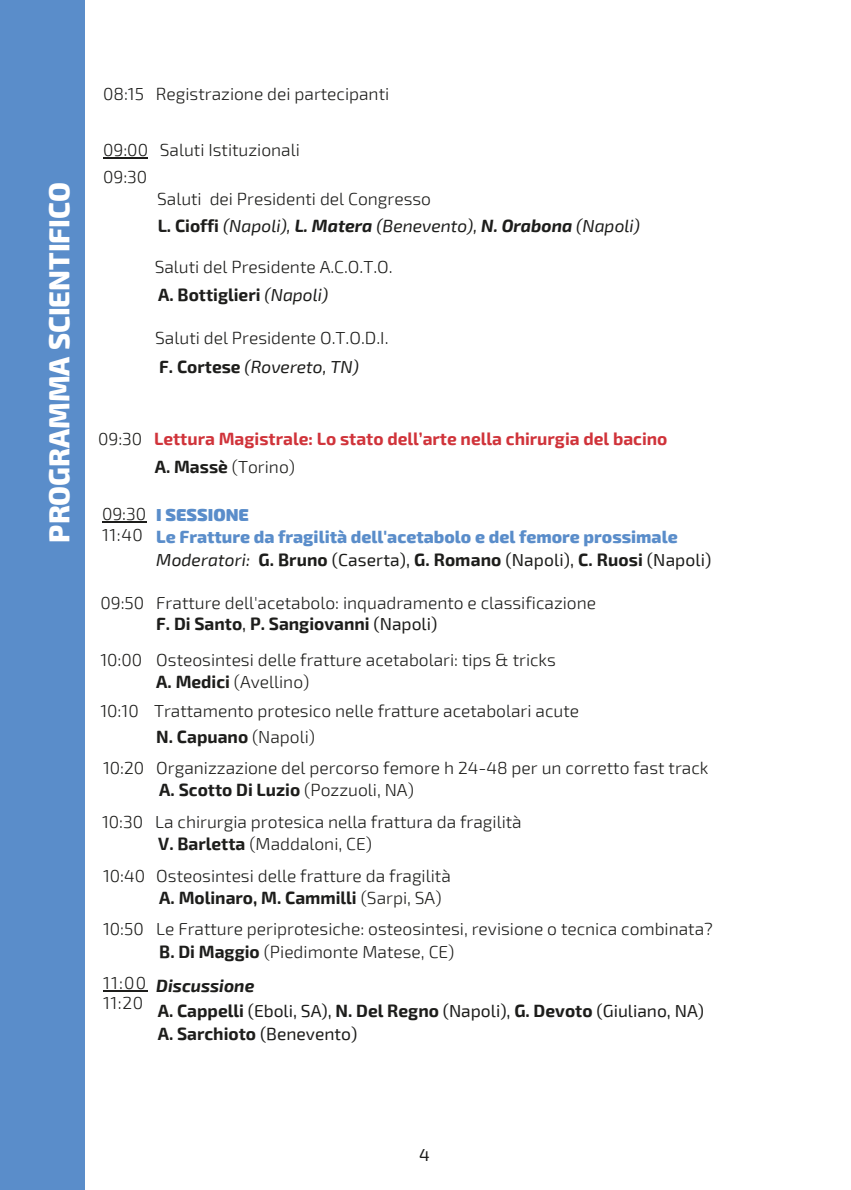
<style>
.page{position:relative;width:851px;height:1190px;background:#fff}
.page>*{position:absolute;margin:0;border:0;box-sizing:border-box;transform-origin:0 0}
.t1{font:800 28.6px "Exo 2";color:#fff}
.t2{font:300 17.4px "Exo 2";color:#1d1d1b}
.t3{font:700 17.4px "Exo 2";color:#1d1d1b}
.t4{font:17.4px "Exo 2";color:#1d1d1b}
.t5{font:italic 17.4px "Exo 2";color:#1d1d1b}
.t6{font:700 17.4px "Exo 2";color:#d0333a}
.t7{font:800 17.4px "Exo 2";color:#5a8dca}
.t8{font:italic 700 17.4px "Exo 2";color:#1d1d1b}
.t9{font:900 17.4px "Exo 2";color:#5a8dca}
.s1{font-weight:700;font-style:normal}
.s2{font-weight:700}
.s3{font-weight:400;font-style:italic}
.s4{font-weight:300;color:#1d1d1b}
.s5{font-style:italic}
.s6{font-weight:400}
.s7{font-weight:300}
</style>
<div class="page">
<hr style="left:103px;top:157px;width:45px;height:1px;background:#1d1d1b">
<div style="left:0;top:0;width:85px;height:1189px;background:#5a8dca"></div>
<hr style="left:102px;top:522px;width:44px;height:1px;background:#1d1d1b">
<hr style="left:103px;top:990px;width:44px;height:1px;background:#1d1d1b">
<p class="t1" style="left:40px;top:542px;width:362px;rotate:-90deg">PROGRAMMA SCIENTIFICO</p>
<h1 class="t2" style="left:103px;top:83px;width:288px">08:15 Registrazione dei partecipanti</h1>
<p class="t2" style="left:103px;top:138px;width:198px">09:00 Saluti Istituzionali</p>
<p class="t2" style="left:103px;top:166px;width:46px">09:30</p>
<p class="t2" style="left:157px;top:187px;width:275px">Saluti dei Presidenti del Congresso</p>
<p class="t5" style="left:158px;top:215px;width:484px"><span class="s1">L. Cioffi</span> (Napoli), <span class="s2">L. Matera</span> (Benevento), <span class="s2">N. Orabona</span> (Napoli)</p>
<p class="t2" style="left:155px;top:255px;width:239px">Saluti del Presidente A.C.O.T.O.</p>
<p class="t3" style="left:158px;top:283px;width:172px">A. Bottiglieri <span class="s3">(Napoli)</span></p>
<h2 class="t2" style="left:155px;top:327px;width:235px">Saluti del Presidente O.T.O.D.I.</h2>
<p class="t5" style="left:159px;top:355px;width:201px"><span class="s1">F. Cortese</span> (Rovereto, TN)</p>
<p class="t6" style="left:98px;top:427px;width:571px"><span class="s4">09:30</span> Lettura Magistrale: Lo stato dell’arte nella chirurgia del bacino</p>
<p class="t2" style="left:155px;top:455px;width:142px"><span class="s2">A. Massè</span> (Torino)</p>
<p class="t2" style="left:102px;top:503px;width:46px">09:30</p>
<p class="t2" style="left:102px;top:523px;width:42px">11:40</p>
<p class="t2" style="left:100px;top:591px;width:45px">09:50</p>
<p class="t9" style="left:156px;top:503px;width:94px">I SESSIONE</p>
<p class="t7" style="left:156px;top:525px;width:523px">Le Fratture da fragilità dell'acetabolo e del femore prossimale</p>
<p class="t4" style="left:156px;top:548px;width:556px"><span class="s5">Moderatori:</span> <span class="s2">G. Bruno</span> (Caserta), <span class="s2">G. Romano</span> (Napoli), <span class="s2">C. Ruosi</span> (Napoli)</p>
<p class="t2" style="left:156px;top:592px;width:441px">Fratture dell'acetabolo: inquadramento e classificazione</p>
<p class="t3" style="left:156px;top:612px;width:282px">F. Di Santo<span class="s6">,</span> P. Sangiovanni <span class="s6">(Napoli)</span></p>
<p class="t2" style="left:100px;top:648px;width:43px">10:00</p>
<p class="t2" style="left:156px;top:648px;width:401px">Osteosintesi delle fratture acetabolari: tips &amp; tricks</p>
<p class="t2" style="left:156px;top:670px;width:155px"><span class="s2">A. Medici</span> (Avellino)</p>
<p class="t2" style="left:100px;top:699px;width:40px">10:10</p>
<p class="t2" style="left:154px;top:699px;width:426px">Trattamento protesico nelle fratture acetabolari acute</p>
<p class="t3" style="left:156px;top:725px;width:160px">N. Capuano <span class="s7">(Napoli)</span></p>
<p class="t2" style="left:103px;top:756px;width:43px">10:20</p>
<p class="t2" style="left:156px;top:756px;width:553px">Organizzazione del percorso femore h 24-48 per un corretto fast track</p>
<p class="t3" style="left:159px;top:778px;width:256px">A. Scotto Di Luzio <span class="s7">(Pozzuoli, NA)</span></p>
<p class="t2" style="left:102px;top:810px;width:43px">10:30</p>
<p class="t2" style="left:155px;top:810px;width:368px">La chirurgia protesica nella frattura da fragilità</p>
<p class="t2" style="left:158px;top:832px;width:215px"><span class="s2">V. Barletta</span> (Maddaloni, CE)</p>
<p class="t2" style="left:103px;top:864px;width:44px">10:40</p>
<p class="t2" style="left:156px;top:864px;width:296px">Osteosintesi delle fratture da fragilità</p>
<p class="t3" style="left:159px;top:886px;width:284px">A. Molinaro, M. Cammilli <span class="s7">(Sarpi, SA)</span></p>
<p class="t2" style="left:103px;top:918px;width:42px">10:50</p>
<p class="t2" style="left:156px;top:918px;width:558px">Le Fratture periprotesiche: osteosintesi, revisione o tecnica combinata?</p>
<p class="t2" style="left:159px;top:940px;width:297px"><span class="s2">B. Di Maggio</span> (Piedimonte Matese, CE)</p>
<p class="t2" style="left:103px;top:971px;width:45px">11:00</p>
<p class="t2" style="left:103px;top:991px;width:42px">11:20</p>
<p class="t8" style="left:156px;top:974px;width:100px">Discussione</p>
<p class="t4" style="left:158px;top:999px;width:548px"><span class="s2">A. Cappelli</span> (Eboli, SA), <span class="s2">N. Del Regno</span> (Napoli), <span class="s2">G. Devoto</span> (Giuliano, NA)</p>
<p class="t3" style="left:158px;top:1022px;width:201px">A. Sarchioto <span class="s6">(Benevento)</span></p>
<p class="t4" style="left:419px;top:1143px;width:12px">4</p>
</div>
